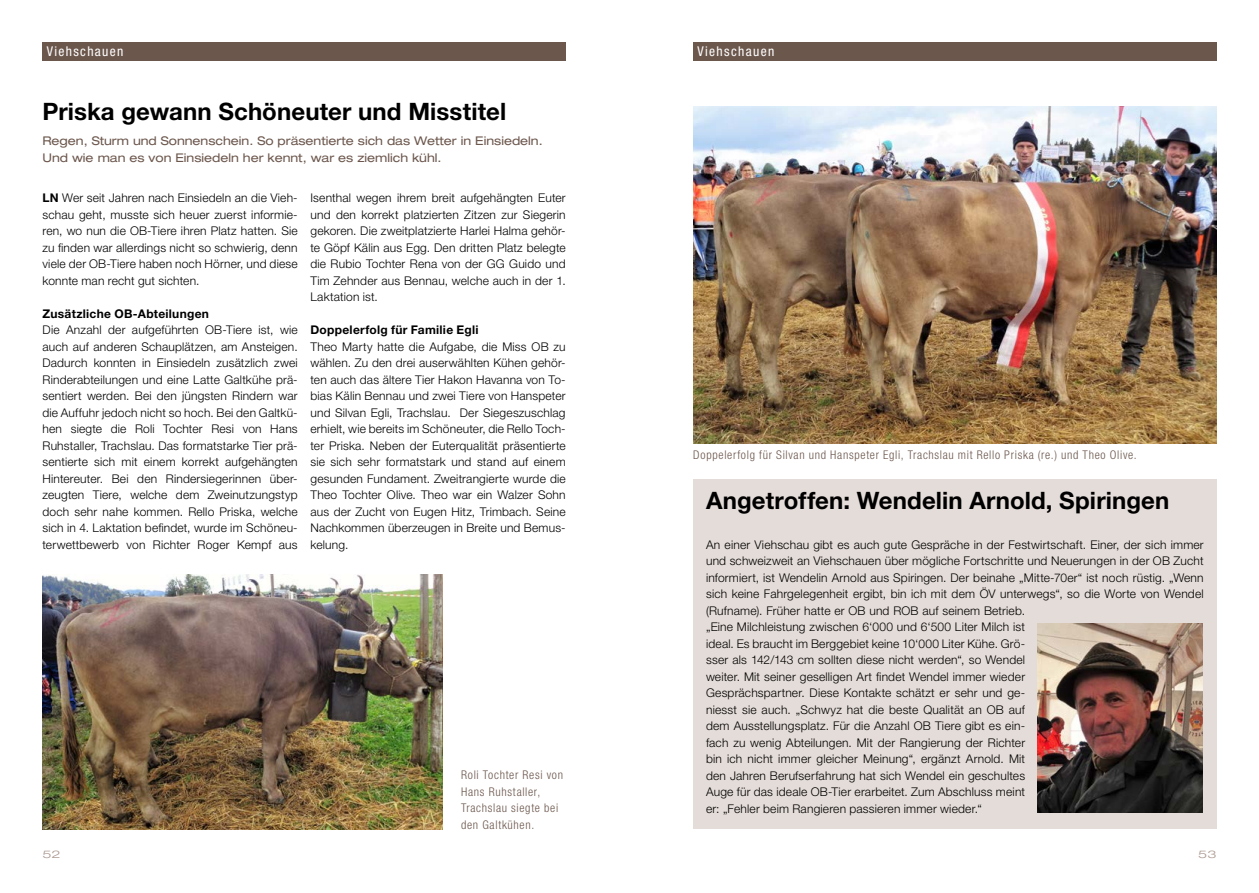
<style>
.page{position:relative;width:1259px;height:893px;background:#fff}
.page>*{position:absolute;margin:0;border:0;box-sizing:border-box;transform-origin:0 0}
.t1{font:700 24px "Helvetica Neue LT Std";letter-spacing:.005em;color:#000}
.t2{font:condensed 13.5px "Helvetica Neue LT Std";letter-spacing:.1em;color:#fff}
.t3{font:300 12px/16.5px "Helvetica Neue LT Std";letter-spacing:.015em;color:#000;text-align:justify}
.t4{font:300 condensed 12px/16.5px "Helvetica Neue LT Std";letter-spacing:.055em;color:#6c574d}
.t5{font:expanded 12px/16.5px "Helvetica Neue LT Std";color:#6c574d}
.t6{font:700 12px "Helvetica Neue LT Std";letter-spacing:.02em;color:#000}
.t7{font:300 expanded 10.5px "Helvetica Neue LT Std";color:#ab988f;scale:1.3 1}
.s1{font-weight:700}
</style>
<div class="page">
<div style="left:693px;top:43px;width:523px;height:18px;background:#6c574d"></div>
<div style="left:43px;top:43px;width:523px;height:18px;background:#6c574d"></div>
<div style="left:693px;top:479px;width:523px;height:350px;background:#e4dcd8"></div>
<img style="left:1038px;top:624px;width:164px;height:189px">
<img style="left:693px;top:107px;width:523px;height:336px">
<img style="left:43px;top:575px;width:399px;height:255px">
<p class="t2" style="left:47px;top:44px;width:78px">Viehschauen</p>
<p class="t2" style="left:697px;top:44px;width:78px">Viehschauen</p>
<h1 class="t1" style="left:43px;top:97px;width:465px">Priska gewann Schöneuter und Misstitel</h1>
<p class="t5" style="left:43px;top:133px;width:502px">Regen, Sturm und Sonnenschein. So präsentierte sich das Wetter in Einsiedeln.<br>Und wie man es von Einsiedeln her kennt, war es ziemlich kühl.</p>
<p class="t3" style="left:43px;top:189px;width:257px"><span class="s1">LN</span> Wer seit Jahren nach Einsiedeln an die Vieh&shy;schau geht, musste sich heuer zuerst informie&shy;ren, wo nun die OB-Tiere ihren Platz hatten. Sie zu finden war allerdings nicht so schwierig, denn viele der OB-Tiere haben noch Hörner, und diese konnte man recht gut sichten.</p>
<p class="t6" style="left:43px;top:306px;width:168px">Zusätzliche OB-Abteilungen</p>
<p class="t3" style="left:43px;top:321px;width:257px">Die Anzahl der aufgeführten OB-Tiere ist, wie auch auf anderen Schauplätzen, am Ansteigen.<br>Dadurch konnten in Einsiedeln zusätzlich zwei Rinderabteilungen und eine Latte Galtkühe prä&shy;sentiert werden. Bei den jüngsten Rindern war die Auffuhr jedoch nicht so hoch. Bei den Galtkü&shy;hen siegte die Roli Tochter Resi von Hans Ruhstaller, Trachslau. Das formatstarke Tier prä&shy;sentierte sich mit einem korrekt aufgehängten Hintereuter. Bei den Rindersiegerinnen über&shy;zeugten Tiere, welche dem Zweinutzungstyp doch sehr nahe kommen. Rello Priska, welche sich in 4. Laktation befindet, wurde im Schöneu&shy;terwettbewerb von Richter Roger Kempf aus</p>
<p class="t3" style="left:310px;top:189px;width:257px">Isenthal wegen ihrem breit aufgehängten Euter und den korrekt platzierten Zitzen zur Siegerin gekoren. Die zweitplatzierte Harlei Halma gehör&shy;te Göpf Kälin aus Egg. Den dritten Platz belegte die Rubio Tochter Rena von der GG Guido und Tim Zehnder aus Bennau, welche auch in der 1.<br>Laktation ist.</p>
<p class="t6" style="left:310px;top:322px;width:170px">Doppelerfolg für Familie Egli</p>
<p class="t3" style="left:310px;top:338px;width:257px">Theo Marty hatte die Aufgabe, die Miss OB zu wählen. Zu den drei auserwählten Kühen gehör&shy;ten auch das ältere Tier Hakon Havanna von To&shy;bias Kälin Bennau und zwei Tiere von Hanspeter und Silvan Egli, Trachslau. Der Siegeszuschlag erhielt, wie bereits im Schöneuter, die Rello Toch&shy;ter Priska. Neben der Euterqualität präsentierte sie sich sehr formatstark und stand auf einem gesunden Fundament. Zweitrangierte wurde die Theo Tochter Olive. Theo war ein Walzer Sohn aus der Zucht von Eugen Hitz, Trimbach. Seine Nachkommen überzeugen in Breite und Bemus&shy;kelung.</p>
<p class="t4" style="left:461px;top:767px;width:103px">Roli Tochter Resi von<br>Hans Ruhstaller,<br>Trachslau siegte bei den Galtkühen.</p>
<p class="t4" style="left:693px;top:447px;width:445px">Doppelerfolg für Silvan und Hanspeter Egli, Trachslau mit Rello Priska (re.) und Theo Olive.</p>
<h1 class="t1" style="left:706px;top:486px;width:465px">Angetroffen: Wendelin Arnold, Spiringen</h1>
<p class="t3" style="left:706px;top:536px;width:499px;text-align:left">An einer Viehschau gibt es auch gute Gespräche in der Festwirtschaft. Einer, der sich immer und schweizweit an Viehschauen über mögliche Fortschritte und Neuerungen in der OB Zucht informiert, ist Wendelin Arnold aus Spiringen. Der beinahe „Mitte-70er“ ist noch rüstig. „Wenn sich keine Fahrgelegenheit ergibt, bin ich mit dem ÖV unterwegs“, so die Worte von Wendel (Rufname). Früher hatte er OB und ROB auf seinem Betrieb.<br>„Eine Milchleistung zwischen 6‘000 und 6‘500 Liter Milch ist<br>ideal. Es braucht im Berggebiet keine 10‘000 Liter Kühe. Grö-<br>sser als 142/143 cm sollten diese nicht werden“, so Wendel<br>weiter. Mit seiner geselligen Art findet Wendel immer wieder<br>Gesprächspartner. Diese Kontakte schätzt er sehr und ge-<br>niesst sie auch. „Schwyz hat die beste Qualität an OB auf<br>dem Ausstellungsplatz. Für die Anzahl OB Tiere gibt es ein-<br>fach zu wenig Abteilungen. Mit der Rangierung der Richter<br>bin ich nicht immer gleicher Meinung“, ergänzt Arnold. Mit<br>den Jahren Berufserfahrung hat sich Wendel ein geschultes<br>Auge für das ideale OB-Tier erarbeitet. Zum Abschluss meint<br>er: „Fehler beim Rangieren passieren immer wieder.“</p>
<p class="t7" style="left:43px;top:848px;width:15px">52</p>
<p class="t7" style="left:1198px;top:848px;width:16px">53</p>
</div>
